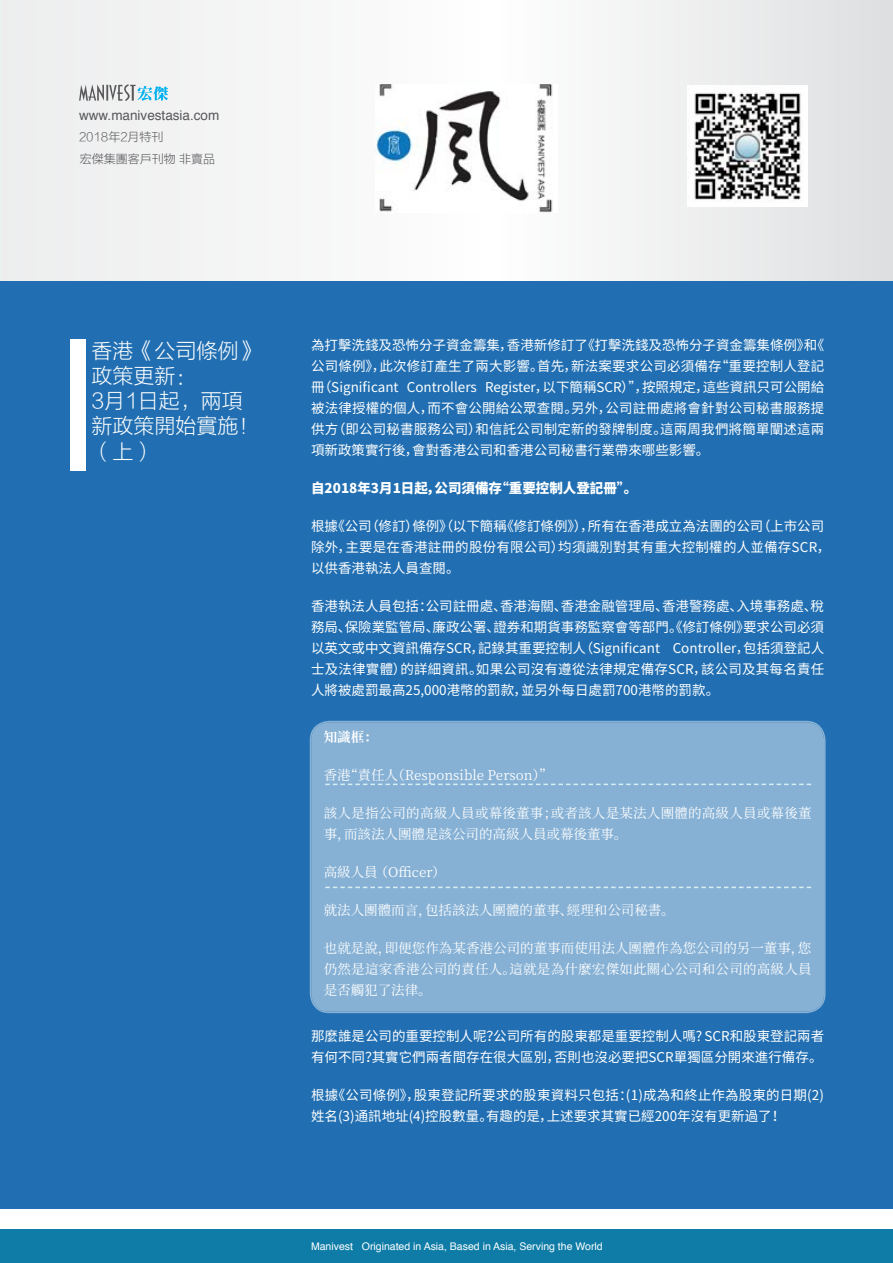
<style>
.page{position:relative;width:893px;height:1263px;background:#fff}
.page>*{position:absolute;margin:0;border:0;box-sizing:border-box;transform-origin:0 0}
.t1{font:21px/25.2px "FZLTKHK GBK1 0";color:#fff}
.t2{font:13.5px/21px "Noto Sans Hans";color:#fff}
.t3{font:13.5px/21px "Noto Serif CJ Ksc";color:#fff;text-align:justify}
.t4{font:13.5px/21px "Noto Serif CJ Ksc";letter-spacing:.02em;color:#fff}
.t5{font:900 13.5px "Noto Sans Hans";color:#fff}
.t6{font:13.5px "Helvetica";color:#58585b}
.t7{font:700 13.5px "Noto Serif CJ Ksc";color:#fff}
.t8{font:12px "FZLTKHK GBK1 0";color:#58585b}
.t9{font:10.5px "Helvetica";color:#fff}
</style>
<div class="page">
<svg style="left:0;top:0;width:893px;height:281px"></svg>
<div style="left:0;top:1230px;width:893px;height:33px;background:#0e7ca6"></div>
<svg style="left:79px;top:84px;width:89px;height:17px"></svg>
<img style="left:375px;top:84px;width:182px;height:129px">
<img style="left:687px;top:85px;width:121px;height:121px">
<div style="left:0;top:281px;width:893px;height:927px;background:#216fb2"></div>
<div style="left:311px;top:722px;width:513px;height:290px;background:#86b1d5;border-radius:18px"></div>
<div style="left:310px;top:721px;width:516px;height:292px;border:2px solid #fff;border-radius:19px"></div>
<div style="left:312px;top:723px;width:511px;height:288px;border:1px solid #fff;border-radius:17px"></div>
<div style="left:70px;top:339px;width:16px;height:132px;background:#fff"></div>
<svg style="left:325px;top:784px;width:486px;height:1px"></svg>
<svg style="left:325px;top:887px;width:486px;height:1px"></svg>
<p class="t6" style="left:79px;top:105px;width:142px">www.manivestasia.com</p>
<p class="t8" style="left:80px;top:153px;width:137px">宏傑集團客戶刊物 非賣品</p>
<p class="t8" style="left:79px;top:131px;width:86px">2018年2月特刊</p>
<h1 class="t1" style="left:91px;top:339px;width:169px">香港《公司條例》政策更新：<br>3月1日起，兩項新政策開始實施！（上）</h1>
<p class="t2" style="left:311px;top:335px;width:515px;text-align:justify">為打擊洗錢及恐怖分子資金籌集，香港新修訂了《打擊洗錢及恐怖分子資金籌集條例》和《公司條例》，此次修訂產生了兩大影響。首先，新法案要求公司必須備存“重要控制人登記冊（Significant Controllers Register，以下簡稱SCR）”，按照規定，這些資訊只可公開給被法律授權的個人，而不會公開給公眾查閱。另外，公司註冊處將會針對公司秘書服務提供方（即公司秘書服務公司）和信託公司制定新的發牌制度。這兩周我們將簡單闡述這兩項新政策實行後，會對香港公司和香港公司秘書行業帶來哪些影響。</p>
<p class="t5" style="left:311px;top:480px;width:328px">自2018年3月1日起，公司須備存“重要控制人登記冊”。</p>
<p class="t2" style="left:311px;top:516px;width:521px">根據《公司（修訂）條例》（以下簡稱《修訂條例》），所有在香港成立為法團的公司（上市公司除外，主要是在香港註冊的股份有限公司）均須識別對其有重大控制權的人並備存SCR，以供香港執法人員查閱。</p>
<p class="t2" style="left:311px;top:596px;width:515px;text-align:justify">香港執法人員包括：公司註冊處、香港海關、香港金融管理局、香港警務處、入境事務處、稅務局、保險業監管局、廉政公署、證券和期貨事務監察會等部門。《修訂條例》要求公司必須以英文或中文資訊備存SCR，記錄其重要控制人（Significant Controller，包括須登記人士及法律實體）的詳細資訊。如果公司沒有遵從法律規定備存SCR，該公司及其每名責任人將被處罰最高25,000港幣的罰款，並另外每日處罰700港幣的罰款。</p>
<p class="t7" style="left:324px;top:729px;width:55px">知識框：</p>
<p class="t3" style="left:324px;top:764px;width:230px">香港“責任人（Responsible Person）”</p>
<p class="t4" style="left:324px;top:802px;width:489px">該人是指公司的高級人員或幕後董事；或者該人是某法人團體的高級人員或幕後董事，而該法人團體是該公司的高級人員或幕後董事。</p>
<p class="t3" style="left:324px;top:861px;width:123px">高級人員（Officer）</p>
<p class="t3" style="left:324px;top:899px;width:352px">就法人團體而言，包括該法人團體的董事、經理和公司秘書。</p>
<p class="t3" style="left:324px;top:937px;width:489px">也就是說，即便您作為某香港公司的董事而使用法人團體作為您公司的另一董事，您仍然是這家香港公司的責任人。這就是為什麼宏傑如此關心公司和公司的高級人員是否觸犯了法律。</p>
<p class="t2" style="left:311px;top:1026px;width:515px">那麼誰是公司的重要控制人呢？公司所有的股東都是重要控制人嗎? SCR和股東登記兩者有何不同？其實它們兩者間存在很大區別，否則也沒必要把SCR單獨區分開來進行備存。</p>
<p class="t2" style="left:311px;top:1085px;width:515px">根據《公司條例》，股東登記所要求的股東資料只包括：(1)成為和終止作為股東的日期(2)姓名(3)通訊地址(4)控股數量。有趣的是，上述要求其實已經200年沒有更新過了！</p>
<p class="t9" style="left:311px;top:1238px;width:293px">Manivest Originated in Asia, Based in Asia, Serving the World</p>
</div>
